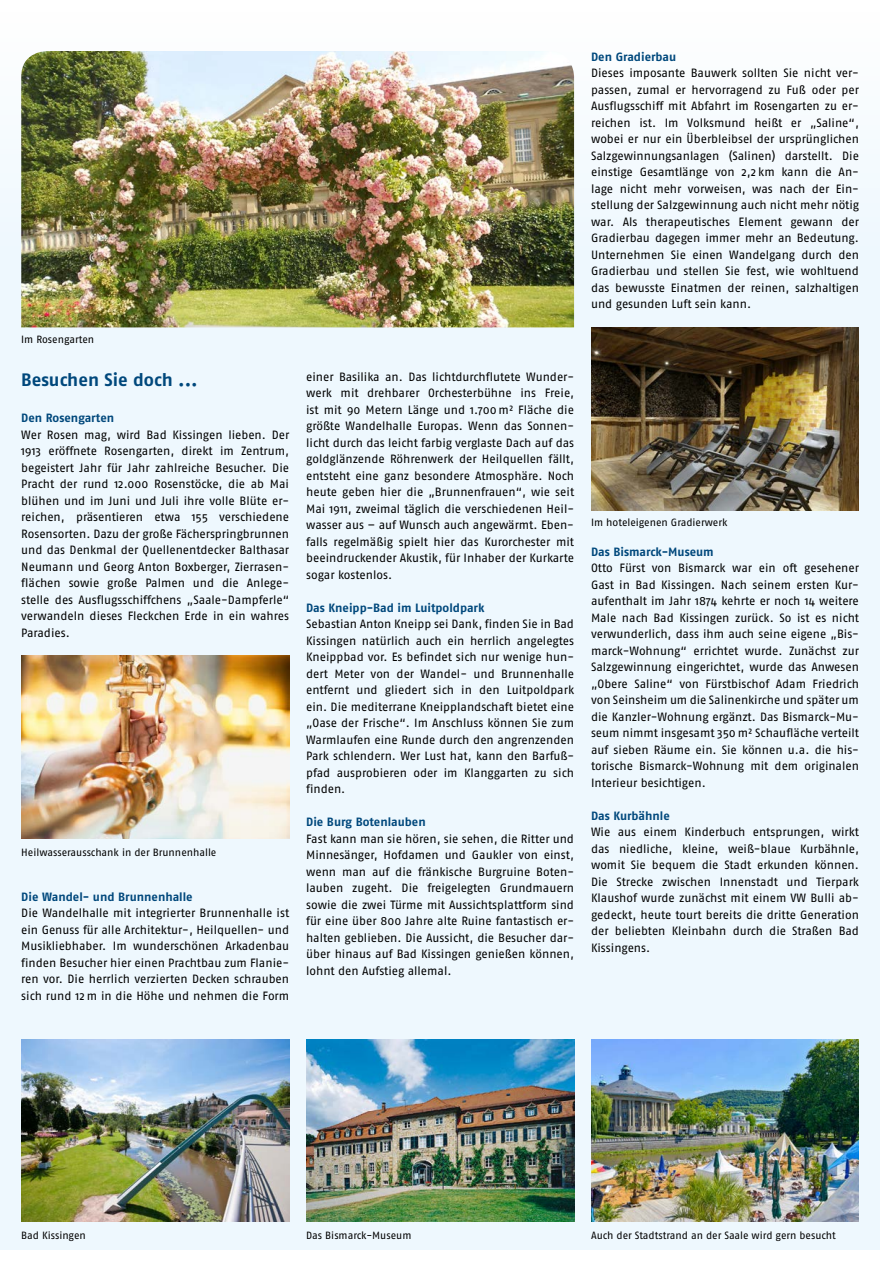
<style>
.page{position:relative;width:893px;height:1263px;background:#fff}
.page>*{position:absolute;margin:0;border:0;box-sizing:border-box;transform-origin:0 0}
.t1{font:700 18px "Fago OT";color:#00487c}
.t2{font:12px/16.5px "Fago OT";letter-spacing:-.005em;color:#000;text-align:justify}
.t3{font:700 12px "Fago OT";color:#00487c}
.t4{font:10.5px "Fago OT";letter-spacing:-.005em;color:#000}
</style>
<div class="page">
<div style="left:0;top:13px;width:880px;height:1237px;background:#eef8fe"></div>
<img style="left:21px;top:51px;width:553px;height:276px">
<img style="left:306px;top:1039px;width:268px;height:183px">
<img style="left:21px;top:655px;width:268px;height:183px">
<img style="left:591px;top:327px;width:268px;height:183px">
<img style="left:21px;top:1039px;width:268px;height:183px">
<img style="left:591px;top:1039px;width:268px;height:183px">
<p class="t4" style="left:21px;top:333px;width:74px">Im Rosengarten</p>
<h1 class="t1" style="left:21px;top:369px;width:178px">Besuchen Sie doch ...</h1>
<p class="t3" style="left:21px;top:411px;width:94px">Den Rosengarten</p>
<p class="t2" style="left:21px;top:426px;width:270px">Wer Rosen mag, wird Bad Kissingen lieben. Der 1913 eröffnete Rosengarten, direkt im Zentrum, begeistert Jahr für Jahr zahlreiche Besucher. Die Pracht der rund 12.000 Rosenstöcke, die ab Mai blühen und im Juni und Juli ihre volle Blüte er&shy;reichen, präsentieren etwa 155 verschiedene Rosensorten. Dazu der große Fächerspringbrunnen und das Denkmal der Quellenentdecker Balthasar Neumann und Georg Anton Boxberger, Zierrasen&shy;flächen sowie große Palmen und die Anlege&shy;stelle des Ausflugsschiffchens „Saale-Dampferle“ verwandeln dieses Fleckchen Erde in ein wahres Paradies.</p>
<p class="t4" style="left:21px;top:846px;width:197px">Heilwasserausschank in der Brunnenhalle</p>
<p class="t3" style="left:21px;top:889px;width:173px">Die Wandel- und Brunnenhalle</p>
<p class="t2" style="left:21px;top:905px;width:270px">Die Wandelhalle mit integrierter Brunnenhalle ist ein Genuss für alle Architektur-, Heilquellen- und Musikliebhaber. Im wunderschönen Arkadenbau finden Besucher hier einen Prachtbau zum Flanie&shy;ren vor. Die herrlich verzierten Decken schrauben sich rund 12 m in die Höhe und nehmen die Form</p>
<p class="t3" style="left:591px;top:49px;width:87px">Den Gradierbau</p>
<p class="t2" style="left:591px;top:65px;width:270px">Dieses imposante Bauwerk sollten Sie nicht ver&shy;passen, zumal er hervorragend zu Fuß oder per Ausflugsschiff mit Abfahrt im Rosengarten zu er&shy;reichen ist. Im Volksmund heißt er „Saline“, wobei er nur ein Überbleibsel der ursprünglichen Salzgewinnungsanlagen (Salinen) darstellt. Die einstige Gesamtlänge von 2,2 km kann die An&shy;lage nicht mehr vorweisen, was nach der Ein&shy;stellung der Salzgewinnung auch nicht mehr nötig war. Als therapeutisches Element gewann der Gradierbau dagegen immer mehr an Bedeutung.<br>Unternehmen Sie einen Wandelgang durch den Gradierbau und stellen Sie fest, wie wohltuend das bewusste Einatmen der reinen, salzhaltigen und gesunden Luft sein kann.</p>
<p class="t2" style="left:306px;top:368px;width:270px">einer Basilika an. Das lichtdurchflutete Wunder&shy;werk mit drehbarer Orchesterbühne ins Freie, ist mit 90 Metern Länge und 1.700 m² Fläche die größte Wandelhalle Europas. Wenn das Sonnen&shy;licht durch das leicht farbig verglaste Dach auf das goldglänzende Röhrenwerk der Heilquellen fällt, entsteht eine ganz besondere Atmosphäre. Noch heute geben hier die „Brunnenfrauen“, wie seit Mai 1911, zweimal täglich die verschiedenen Heil&shy;wasser aus – auf Wunsch auch angewärmt. Eben&shy;falls regelmäßig spielt hier das Kurorchester mit beeindruckender Akustik, für Inhaber der Kurkarte sogar kostenlos.</p>
<p class="t3" style="left:306px;top:600px;width:180px">Das Kneipp-Bad im Luitpoldpark</p>
<p class="t2" style="left:306px;top:616px;width:270px">Sebastian Anton Kneipp sei Dank, finden Sie in Bad Kissingen natürlich auch ein herrlich angelegtes Kneippbad vor. Es befindet sich nur wenige hun&shy;dert Meter von der Wandel- und Brunnenhalle entfernt und gliedert sich in den Luitpoldpark ein. Die mediterrane Kneipplandschaft bietet eine „Oase der Frische“. Im Anschluss können Sie zum Warmlaufen eine Runde durch den angrenzenden Park schlendern. Wer Lust hat, kann den Barfuß&shy;pfad ausprobieren oder im Klanggarten zu sich finden.</p>
<p class="t3" style="left:306px;top:815px;width:121px">Die Burg Botenlauben</p>
<p class="t2" style="left:306px;top:830px;width:269px">Fast kann man sie hören, sie sehen, die Ritter und Minnesänger, Hofdamen und Gaukler von einst, wenn man auf die fränkische Burgruine Boten&shy;lauben zugeht. Die freigelegten Grundmauern sowie die zwei Türme mit Aussichtsplattform sind für eine über 800 Jahre alte Ruine fantastisch er&shy;halten geblieben. Die Aussicht, die Besucher dar&shy;über hinaus auf Bad Kissingen genießen können, lohnt den Aufstieg allemal.</p>
<p class="t4" style="left:591px;top:516px;width:138px">Im hoteleigenen Gradierwerk</p>
<p class="t3" style="left:591px;top:544px;width:124px">Das Bismarck-Museum</p>
<p class="t2" style="left:591px;top:560px;width:270px">Otto Fürst von Bismarck war ein oft gesehener Gast in Bad Kissingen. Nach seinem ersten Kur&shy;aufenthalt im Jahr 1874 kehrte er noch 14 weitere Male nach Bad Kissingen zurück. So ist es nicht verwunderlich, dass ihm auch seine eigene „Bis&shy;marck-Wohnung“ errichtet wurde. Zunächst zur Salzgewinnung eingerichtet, wurde das Anwesen „Obere Saline“ von Fürstbischof Adam Friedrich von Seinsheim um die Salinenkirche und später um die Kanzler-Wohnung ergänzt. Das Bismarck-Mu&shy;seum nimmt insgesamt 350 m² Schaufläche verteilt auf sieben Räume ein. Sie können u.a. die his&shy;torische Bismarck-Wohnung mit dem originalen Interieur besichtigen.</p>
<p class="t3" style="left:591px;top:808px;width:80px">Das Kurbähnle</p>
<p class="t2" style="left:591px;top:824px;width:269px">Wie aus einem Kinderbuch entsprungen, wirkt das niedliche, kleine, weiß-blaue Kurbähnle, womit Sie bequem die Stadt erkunden können.<br>Die Strecke zwischen Innenstadt und Tierpark Klaushof wurde zunächst mit einem VW Bulli ab&shy;gedeckt, heute tourt bereits die dritte Generation der beliebten Kleinbahn durch die Straßen Bad Kissingens.</p>
<p class="t4" style="left:21px;top:1229px;width:66px">Bad Kissingen</p>
<p class="t4" style="left:306px;top:1229px;width:107px">Das Bismarck-Museum</p>
<p class="t4" style="left:591px;top:1229px;width:246px">Auch der Stadtstrand an der Saale wird gern besucht</p>
</div>
